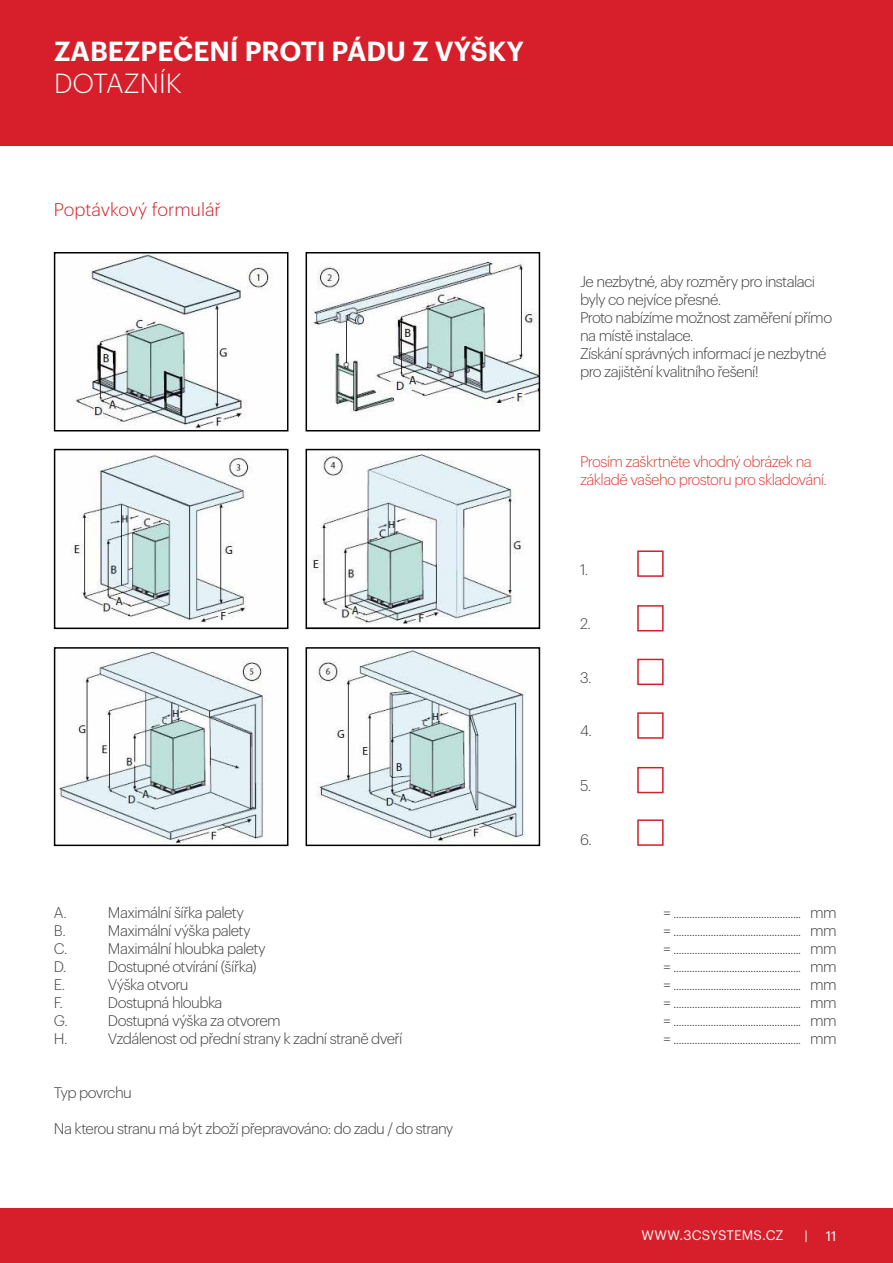
<style>
.page{position:relative;width:893px;height:1263px;background:#fff}
.page>*{position:absolute;margin:0;border:0;box-sizing:border-box;transform-origin:0 0}
.t1{font:600 27px "Graphik";color:#fff}
.t2{font:300 27px "Graphik";color:#fff}
.t3{font:300 18px "Graphik";color:#d51f26}
.t4{font:300 15px/18px "Graphik";letter-spacing:-.04em;color:#414042}
.t5{font:300 15px/18px "Graphik";letter-spacing:-.04em;color:#d83f36}
.t6{font:13.5px "Graphik";letter-spacing:.005em;color:#fff}
</style>
<div class="page">
<div style="left:0;top:0;width:893px;height:146px;background:#d61f2b"></div>
<div style="left:0;top:1209px;width:893px;height:54px;background:#d61f2b"></div>
<img style="left:75px;top:255px;width:198px;height:173px">
<div style="left:54px;top:252px;width:234px;height:179px;border:2px solid #000"></div>
<img style="left:72px;top:453px;width:180px;height:170px">
<div style="left:54px;top:449px;width:234px;height:180px;border:2px solid #000"></div>
<img style="left:58px;top:650px;width:207px;height:193px">
<div style="left:54px;top:647px;width:234px;height:199px;border:2px solid #000"></div>
<img style="left:316px;top:650px;width:210px;height:193px">
<div style="left:306px;top:647px;width:234px;height:199px;border:2px solid #000"></div>
<img style="left:311px;top:261px;width:226px;height:152px">
<div style="left:306px;top:252px;width:234px;height:179px;border:2px solid #000"></div>
<img style="left:310px;top:454px;width:213px;height:170px">
<div style="left:306px;top:449px;width:234px;height:180px;border:2px solid #000"></div>
<div style="left:637px;top:550px;width:27px;height:27px;border:2px solid #d21f2e"></div>
<div style="left:637px;top:659px;width:27px;height:26px;border:2px solid #d21f2e"></div>
<div style="left:637px;top:767px;width:27px;height:26px;border:2px solid #d21f2e"></div>
<div style="left:637px;top:605px;width:27px;height:26px;border:2px solid #d21f2e"></div>
<div style="left:637px;top:712px;width:27px;height:27px;border:2px solid #d21f2e"></div>
<div style="left:637px;top:819px;width:27px;height:27px;border:2px solid #d21f2e"></div>
<h1 class="t1" style="left:54px;top:31px;width:471px">ZABEZPEČENÍ PROTI PÁDU Z VÝŠKY</h1>
<h1 class="t2" style="left:54px;top:64px;width:129px">DOTAZNÍK</h1>
<p class="t3" style="left:54px;top:196px;width:168px">Poptávkový formulář</p>
<p class="t4" style="left:580px;top:271px;width:254px">Je nezbytné, aby rozměry pro instalaci byly co nejvíce přesné.<br>Proto nabízíme možnost zaměření přímo na místě instalace.<br>Získání správných informací je nezbytné pro zajištění kvalitního řešení!</p>
<p class="t5" style="left:580px;top:451px;width:249px">Prosím zaškrtněte vhodný obrázek na základě vašeho prostoru pro skladování.</p>
<p class="t4" style="left:580px;top:559px;width:10px">1.</p>
<p class="t4" style="left:580px;top:613px;width:12px">2.</p>
<p class="t4" style="left:580px;top:667px;width:13px">3.</p>
<p class="t4" style="left:580px;top:721px;width:13px">4.</p>
<p class="t4" style="left:580px;top:775px;width:13px">5.</p>
<p class="t4" style="left:580px;top:829px;width:13px">6.</p>
<p class="t4" style="left:54px;top:902px;width:15px">A.</p>
<p class="t4" style="left:108px;top:902px;width:138px">Maximální šířka palety</p>
<p class="t4" style="left:663px;top:902px;width:175px">= ................................................ mm</p>
<p class="t4" style="left:54px;top:920px;width:13px">B.</p>
<p class="t4" style="left:108px;top:920px;width:145px">Maximální výška palety</p>
<p class="t4" style="left:663px;top:920px;width:175px">= ................................................ mm</p>
<p class="t4" style="left:54px;top:938px;width:15px">C.</p>
<p class="t4" style="left:108px;top:938px;width:159px">Maximální hloubka palety</p>
<p class="t4" style="left:663px;top:938px;width:175px">= ................................................ mm</p>
<p class="t4" style="left:54px;top:956px;width:14px">D.</p>
<p class="t4" style="left:108px;top:956px;width:150px">Dostupné otvírání (šířka)</p>
<p class="t4" style="left:663px;top:956px;width:175px">= ................................................ mm</p>
<p class="t4" style="left:54px;top:974px;width:13px">E.</p>
<p class="t4" style="left:108px;top:974px;width:82px">Výška otvoru</p>
<p class="t4" style="left:663px;top:974px;width:175px">= ................................................ mm</p>
<p class="t4" style="left:54px;top:992px;width:11px">F.</p>
<p class="t4" style="left:108px;top:992px;width:116px">Dostupná hloubka</p>
<p class="t4" style="left:663px;top:992px;width:175px">= ................................................ mm</p>
<p class="t4" style="left:54px;top:1010px;width:16px">G.</p>
<p class="t4" style="left:108px;top:1010px;width:174px">Dostupná výška za otvorem</p>
<p class="t4" style="left:663px;top:1010px;width:175px">= ................................................ mm</p>
<p class="t4" style="left:54px;top:1028px;width:15px">H.</p>
<p class="t4" style="left:108px;top:1028px;width:296px">Vzdálenost od přední strany k zadní straně dveří</p>
<p class="t4" style="left:663px;top:1028px;width:175px">= ................................................ mm</p>
<p class="t4" style="left:54px;top:1082px;width:79px">Typ povrchu</p>
<p class="t4" style="left:54px;top:1118px;width:401px">Na kterou stranu má být zboží přepravováno: do zadu / do strany</p>
<p class="t6" style="left:641px;top:1225px;width:144px">WWW.3CSYSTEMS.CZ</p>
<p class="t6" style="left:805px;top:1226px;width:5px">|</p>
<p class="t6" style="left:826px;top:1226px;width:12px">11</p>
</div>
